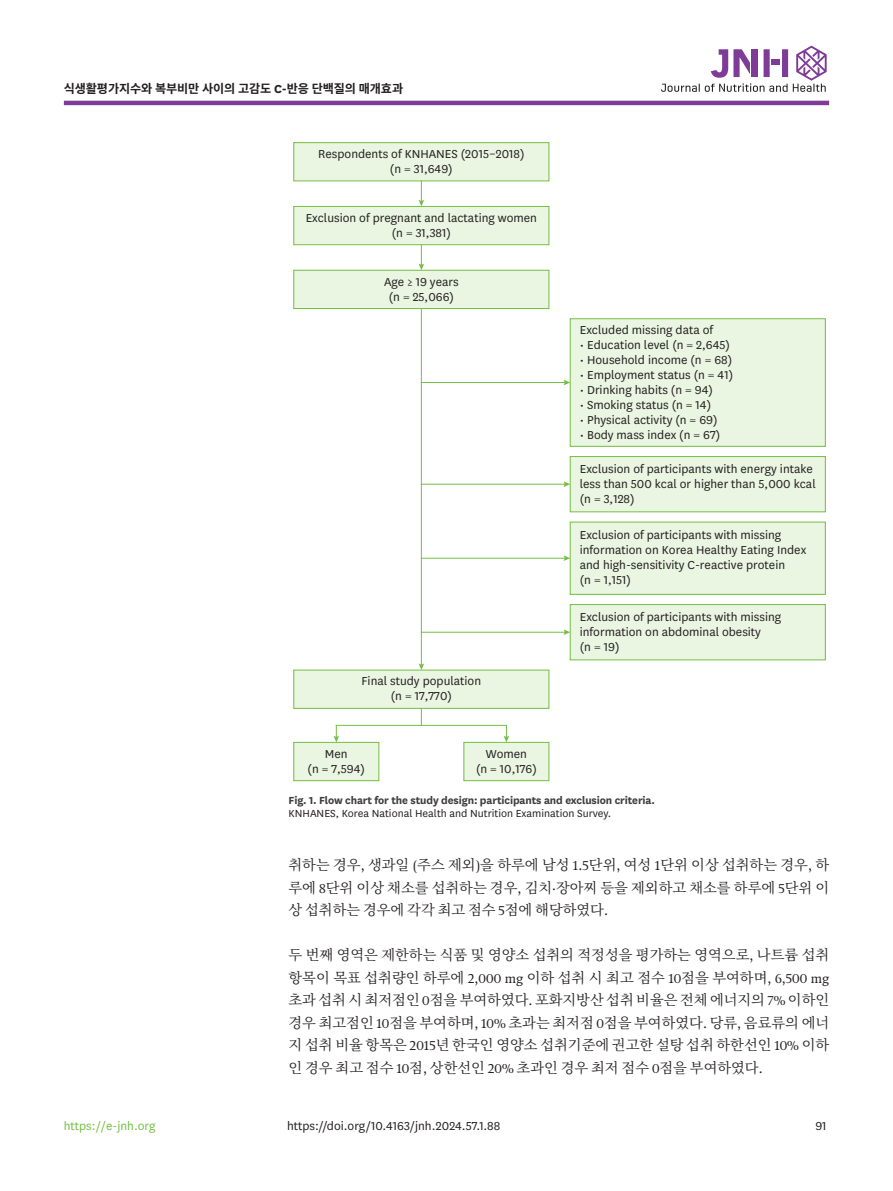
<style>
.page{position:relative;width:893px;height:1191px;background:#fff}
.page>*{position:absolute;margin:0;border:0;box-sizing:border-box;transform-origin:0 0}
.body_p{font:14.25px/22.5px "Source Han Serif K";color:#231f20;text-align:justify}
.body_p_first{font:14.25px/22.5px "Source Han Serif K";color:#231f20;text-align:justify}
.t1{font:13.5px/15px "National";color:#231f20;text-align:center}
.t2{font:13.5px "National";color:#74bf43}
.t3{font:700 12.15px "Source Han Sans K";letter-spacing:-.01em;color:#231f20}
.t4{font:700 12px "National";letter-spacing:-.01em;color:#3e3e3f}
.t5{font:12px "National";color:#231f20}
.s1{font-family:"National";font-size:13.5px}
.s2{font-family:"Quadraat OT";font-size:13.8px}
</style>
<div class="page">
<hr style="left:64px;top:101px;width:765px;height:4px;background:#7e3c97">
<svg style="left:661px;top:46px;width:166px;height:46px"></svg>
<div style="left:294px;top:143px;width:255px;height:38px;background:#eaf5e2"></div>
<div style="left:293px;top:142px;width:256px;height:39px;border:1px solid #74bf43"></div>
<div style="left:294px;top:270px;width:255px;height:38px;background:#eaf5e2"></div>
<div style="left:293px;top:270px;width:256px;height:39px;border:1px solid #74bf43"></div>
<div style="left:294px;top:206px;width:255px;height:39px;background:#eaf5e2"></div>
<div style="left:293px;top:206px;width:256px;height:39px;border:1px solid #74bf43"></div>
<svg style="left:419px;top:181px;width:5px;height:25px"></svg>
<svg style="left:419px;top:245px;width:5px;height:25px"></svg>
<div style="left:294px;top:742px;width:85px;height:38px;background:#eaf5e2"></div>
<div style="left:293px;top:742px;width:86px;height:39px;border:1px solid #74bf43"></div>
<div style="left:464px;top:742px;width:85px;height:38px;background:#eaf5e2"></div>
<div style="left:463px;top:742px;width:86px;height:39px;border:1px solid #74bf43"></div>
<div style="left:294px;top:670px;width:255px;height:38px;background:#eaf5e2"></div>
<hr style="left:336px;top:725px;width:170px;height:1px;background:#74bf43">
<svg style="left:421px;top:708px;width:1px;height:17px"></svg>
<svg style="left:334px;top:725px;width:5px;height:17px"></svg>
<svg style="left:504px;top:725px;width:5px;height:17px"></svg>
<hr style="left:421px;top:558px;width:145px;height:1px;background:#74bf43">
<svg style="left:564px;top:555px;width:6px;height:6px"></svg>
<hr style="left:421px;top:484px;width:145px;height:1px;background:#74bf43">
<svg style="left:564px;top:481px;width:6px;height:6px"></svg>
<hr style="left:421px;top:382px;width:145px;height:1px;background:#74bf43">
<svg style="left:564px;top:380px;width:6px;height:5px"></svg>
<hr style="left:421px;top:632px;width:145px;height:1px;background:#74bf43">
<svg style="left:564px;top:629px;width:6px;height:6px"></svg>
<hr style="left:421px;top:308px;width:1px;height:357px;background:#74bf43">
<svg style="left:419px;top:663px;width:5px;height:7px"></svg>
<div style="left:570px;top:319px;width:255px;height:127px;background:#eaf5e2"></div>
<div style="left:570px;top:318px;width:256px;height:129px;border:1px solid #74bf43"></div>
<div style="left:570px;top:456px;width:255px;height:56px;background:#eaf5e2"></div>
<div style="left:570px;top:456px;width:256px;height:56px;border:1px solid #74bf43"></div>
<div style="left:570px;top:522px;width:255px;height:72px;background:#eaf5e2"></div>
<div style="left:570px;top:521px;width:256px;height:74px;border:1px solid #74bf43"></div>
<div style="left:570px;top:604px;width:255px;height:56px;background:#eaf5e2"></div>
<div style="left:570px;top:604px;width:256px;height:56px;border:1px solid #74bf43"></div>
<p class="t3" style="left:64px;top:81px;width:341px">식생활평가지수와 복부비만 사이의 고감도 <span class="s1">C-</span>반응 단백질의 매개효과</p>
<p class="t1" style="left:318px;top:146px;width:208px">Respondents of KNHANES (2015–2018) (n = 31,649)</p>
<p class="t1" style="left:306px;top:209px;width:233px">Exclusion of pregnant and lactating women (n = 31,381)</p>
<p class="t1" style="left:384px;top:273px;width:76px">Age ≥ 19 years (n = 25,066)</p>
<p class="t1" style="left:362px;top:673px;width:121px">Final study population (n = 17,770)</p>
<p class="t1" style="left:308px;top:745px;width:59px">Men<br>(n = 7,594)</p>
<p class="t1" style="left:476px;top:745px;width:62px">Women<br>(n = 10,176)</p>
<p class="t1" style="left:580px;top:321px;width:135px">Excluded missing data of</p>
<p class="t1" style="left:580px;top:336px;width:152px">• Education level (n = 2,645)</p>
<p class="t1" style="left:580px;top:351px;width:154px">• Household income (n = 68)</p>
<p class="t1" style="left:580px;top:366px;width:155px">• Employment status (n = 41)</p>
<p class="t1" style="left:580px;top:381px;width:135px">• Drinking habits (n = 94)</p>
<p class="t1" style="left:580px;top:396px;width:133px">• Smoking status (n = 14)</p>
<p class="t1" style="left:580px;top:411px;width:139px">• Physical activity (n = 69)</p>
<p class="t1" style="left:580px;top:426px;width:142px">• Body mass index (n = 67)</p>
<p class="t1" style="left:580px;top:460px;width:237px;text-align:left">Exclusion of participants with energy intake less than 500 kcal or higher than 5,000 kcal (n = 3,128)</p>
<p class="t1" style="left:580px;top:527px;width:228px;text-align:left">Exclusion of participants with missing information on Korea Healthy Eating Index and high-sensitivity C-reactive protein<br>(n = 1,151)</p>
<p class="t1" style="left:580px;top:608px;width:203px;text-align:left">Exclusion of participants with missing information on abdominal obesity<br>(n = 19)</p>
<p class="t4" style="left:289px;top:791px;width:368px">Fig. 1. Flow chart for the study design: participants and exclusion criteria.</p>
<p class="t5" style="left:289px;top:805px;width:324px">KNHANES, Korea National Health and Nutrition Examination Survey.</p>
<p class="t2" style="left:64px;top:1116px;width:93px">https://e-jnh.org</p>
<p class="body_p_first" style="left:289px;top:854px;width:542px">취하는 경우<span class="s2">,</span> 생과일 <span class="s2">(</span>주스 제외<span class="s2">)</span>을 하루에 남성 <span class="s2">1.5</span>단위<span class="s2">,</span> 여성 <span class="s2">1</span>단위 이상 섭취하는 경우<span class="s2">,</span> 하 루에 <span class="s2">8</span>단위 이상 채소를 섭취하는 경우<span class="s2">,</span> 김치<span class="s2">·</span>장아찌 등을 제외하고 채소를 하루에 <span class="s2">5</span>단위 이 상 섭취하는 경우에 각각 최고 점수 <span class="s2">5</span>점에 해당하였다<span class="s2">.</span></p>
<p class="body_p" style="left:289px;top:944px;width:542px">두 번째 영역은 제한하는 식품 및 영양소 섭취의 적정성을 평가하는 영역으로<span class="s2">,</span> 나트륨 섭취 항목이 목표 섭취량인 하루에 <span class="s2">2,000 mg</span> 이하 섭취 시 최고 점수 <span class="s2">10</span>점을 부여하며<span class="s2">, 6,500 mg </span>초과 섭취 시 최저점인 <span class="s2">0</span>점을 부여하였다<span class="s2">.</span> 포화지방산 섭취 비율은 전체 에너지의 <span class="s2">7%</span> 이하인 경우 최고점인 <span class="s2">10</span>점을 부여하며<span class="s2">, 10%</span> 초과는 최저점 <span class="s2">0</span>점을 부여하였다<span class="s2">.</span> 당류<span class="s2">,</span> 음료류의 에너 지 섭취 비율 항목은 <span class="s2">2015</span>년 한국인 영양소 섭취기준에 권고한 설탕 섭취 하한선인 <span class="s2">10%</span> 이하 인 경우 최고 점수 <span class="s2">10</span>점<span class="s2">,</span> 상한선인 <span class="s2">20%</span> 초과인 경우 최저 점수 <span class="s2">0</span>점을 부여하였다<span class="s2">.</span></p>
<p class="t1" style="left:287px;top:1117px;width:215px">https://doi.org/10.4163/jnh.2024.57.1.88</p>
<p class="t1" style="left:815px;top:1117px;width:13px">91</p>
</div>
